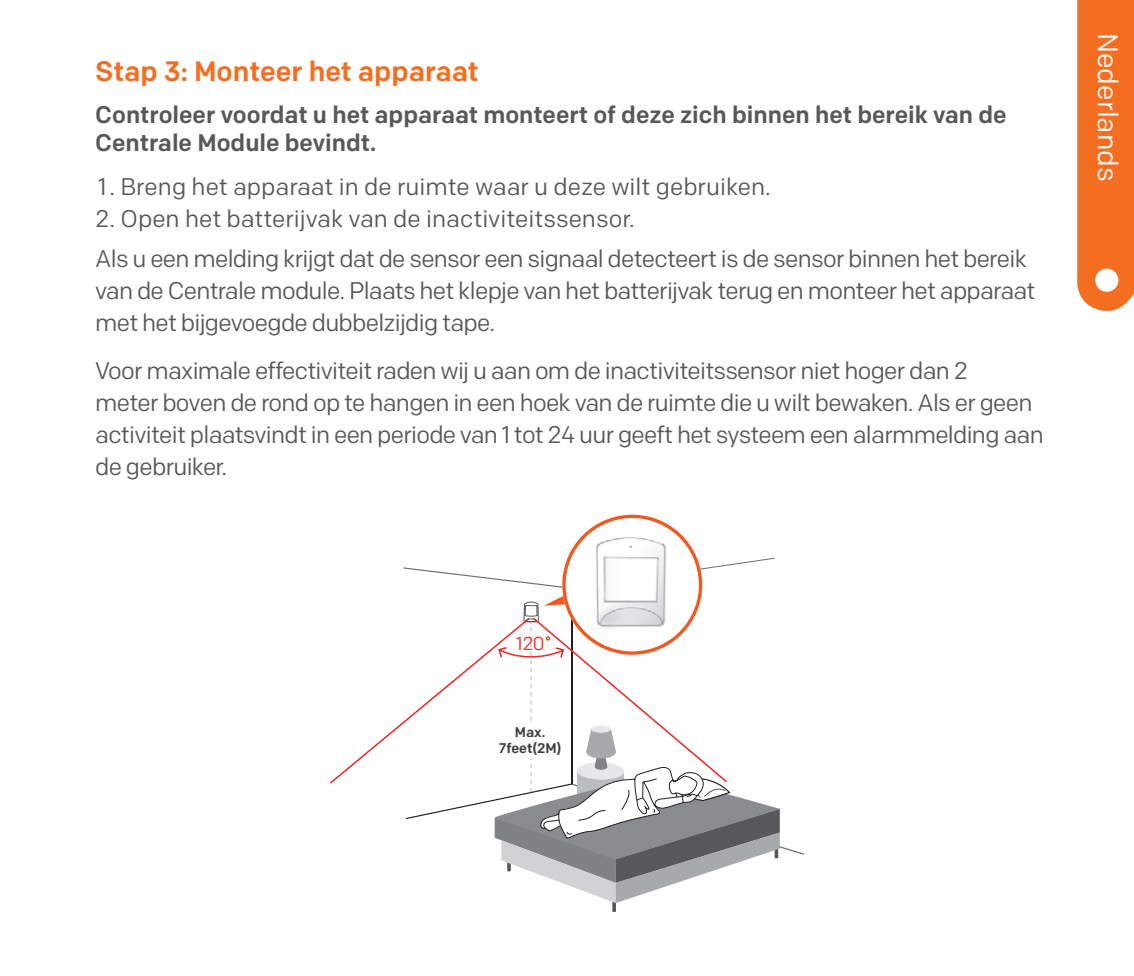
<style>
.page{position:relative;width:1134px;height:976px;background:#fff}
.page>*{position:absolute;margin:0;border:0;box-sizing:border-box;transform-origin:0 0}
.t1{font:500 28px "Colfax";color:#f36e21}
.t2{font:28px "Colfax";color:#fff}
.t3{font:24px/32px "Colfax";letter-spacing:-.03em;color:#57585a}
.t4{font:24px "Colfax";color:#57585a}
.t5{font:500 24px/28px "Colfax";color:#57585a}
.t6{font:18.8px "Colfax";color:#ee2a29}
.t7{font:500 14px/15.6px "Colfax";color:#3e3e3f;text-align:center}
</style>
<div class="page">
<div style="left:1077px;top:0;width:57px;height:311px;background:#f36e21"></div>
<div style="left:1095px;top:268px;width:23px;height:24px;background:#fff;border-radius:50%"></div>
<svg style="left:612px;top:900px;width:4px;height:11px"></svg>
<svg style="left:402px;top:514px;width:402px;height:388px"></svg>
<p class="t1" style="left:95px;top:54px;width:385px">Stap 3: Monteer het apparaat</p>
<p class="t5" style="left:95px;top:100px;width:913px">Controleer voordat u het apparaat monteert of deze zich binnen het bereik van de<br>Centrale Module bevindt.</p>
<p class="t4" style="left:98px;top:172px;width:674px">1 . Breng het apparaat in de ruimte waar u deze wilt gebruiken.</p>
<p class="t4" style="left:95px;top:204px;width:541px">2. Open het batterijvak van de inactiviteitssensor.</p>
<p class="t3" style="left:95px;top:242px;width:941px">Als u een melding krijgt dat de sensor een signaal detecteert is de sensor binnen het bereik van de Centrale module. Plaats het klepje van het batterijvak terug en monteer het apparaat met het bijgevoegde dubbelzijdig tape.</p>
<p class="t3" style="left:95px;top:354px;width:950px">Voor maximale effectiviteit raden wij u aan om de inactiviteitssensor niet hoger dan 2<br>meter boven de rond op te hangen in een hoek van de ruimte die u wilt bewaken. Als er geen activiteit plaatsvindt in een periode van 1 tot 24 uur geeft het systeem een alarmmelding aan de gebruiker.</p>
<p class="t2" style="left:1125px;top:33px;width:150px;rotate:90deg">Nederlands</p>
<p class="t6" style="left:516px;top:631px;width:30px">120</p>
<p class="t7" style="left:499px;top:724px;width:64px">Max.<br>7feet(2M)</p>
</div>
